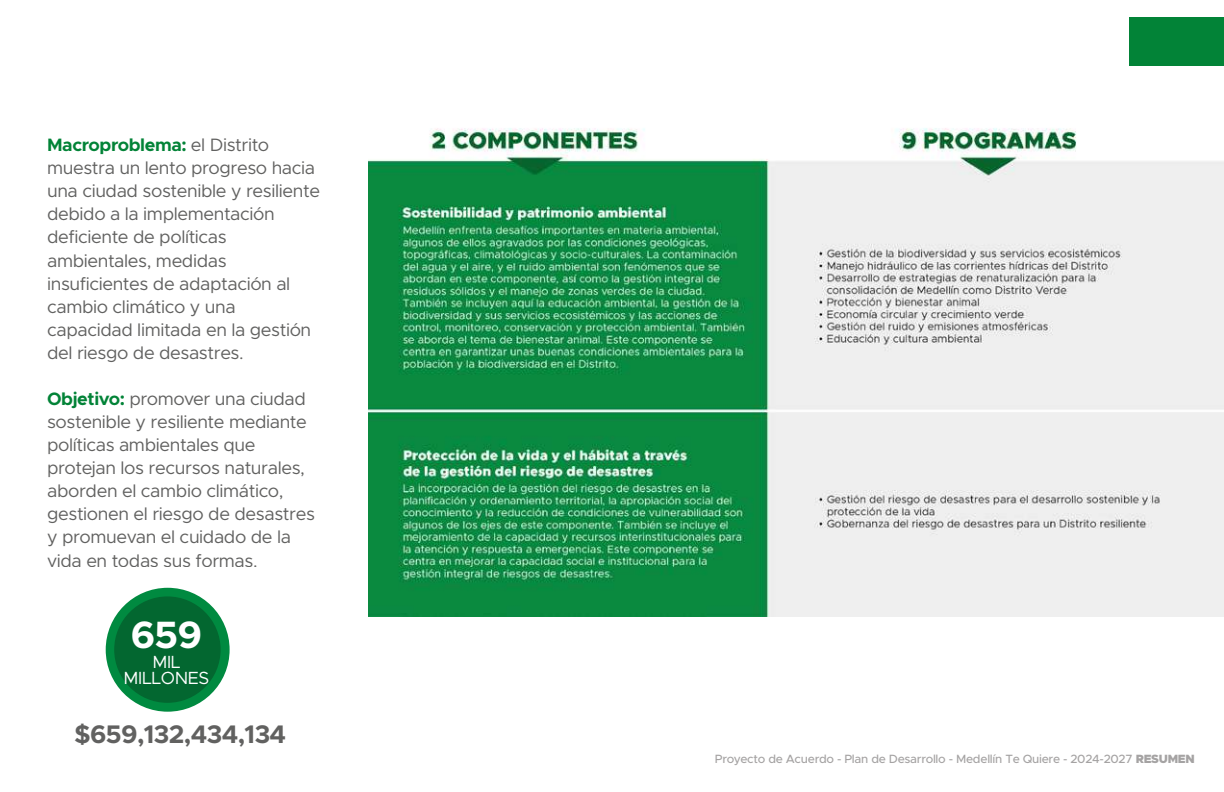
<style>
.page{position:relative;width:1224px;height:792px;background:#fff}
.page>*{position:absolute;margin:0;border:0;box-sizing:border-box;transform-origin:0 0}
.t1{font:700 38.2px "Metropolis";color:#fff}
.t2{font:700 25.6px "Metropolis";letter-spacing:-.02em;color:#616160}
.t3{font:18px/23px "Metropolis";letter-spacing:-.02em;color:#616160}
.t4{font:17.6px/16px "Metropolis";letter-spacing:-.02em;color:#fff;text-align:center}
.t5{font:500 12px "Metropolis";letter-spacing:-.02em;color:#a5a3a3}
.s1{font-weight:700;color:#028337}
.s2{font-weight:900}
</style>
<div class="page">
<div style="left:1130px;top:17px;width:94px;height:49px;background:#028337"></div>
<img style="left:369px;top:128px;width:855px;height:488px">
<div style="left:106px;top:588px;width:124px;height:124px;background:#008a40;border-radius:50%"></div>
<div style="left:114px;top:596px;width:107px;height:107px;background:#036730;border-radius:50%"></div>
<p class="t3" style="left:47px;top:133px;width:274px"><span class="s1">Macroproblema:</span> el Distrito muestra un lento progreso hacia una ciudad sostenible y resiliente debido a la implementación deficiente de políticas ambientales, medidas insuficientes de adaptación al cambio climático y una capacidad limitada en la gestión del riesgo de desastres.</p>
<p class="t3" style="left:47px;top:387px;width:269px"><span class="s1">Objetivo:</span> promover una ciudad sostenible y resiliente mediante políticas ambientales que protejan los recursos naturales, aborden el cambio climático, gestionen el riesgo de desastres y promuevan el cuidado de la vida en todas sus formas.</p>
<h1 class="t1" style="left:131px;top:611px;width:73px">659</h1>
<p class="t4" style="left:124px;top:654px;width:87px">MIL<br>MILLONES</p>
<h2 class="t2" style="left:75px;top:718px;width:213px">$659,132,434,134</h2>
<p class="t5" style="left:715px;top:751px;width:481px">Proyecto de Acuerdo - Plan de Desarrollo - Medellín Te Quiere - 2024-2027 <span class="s2">RESUMEN</span></p>
</div>
